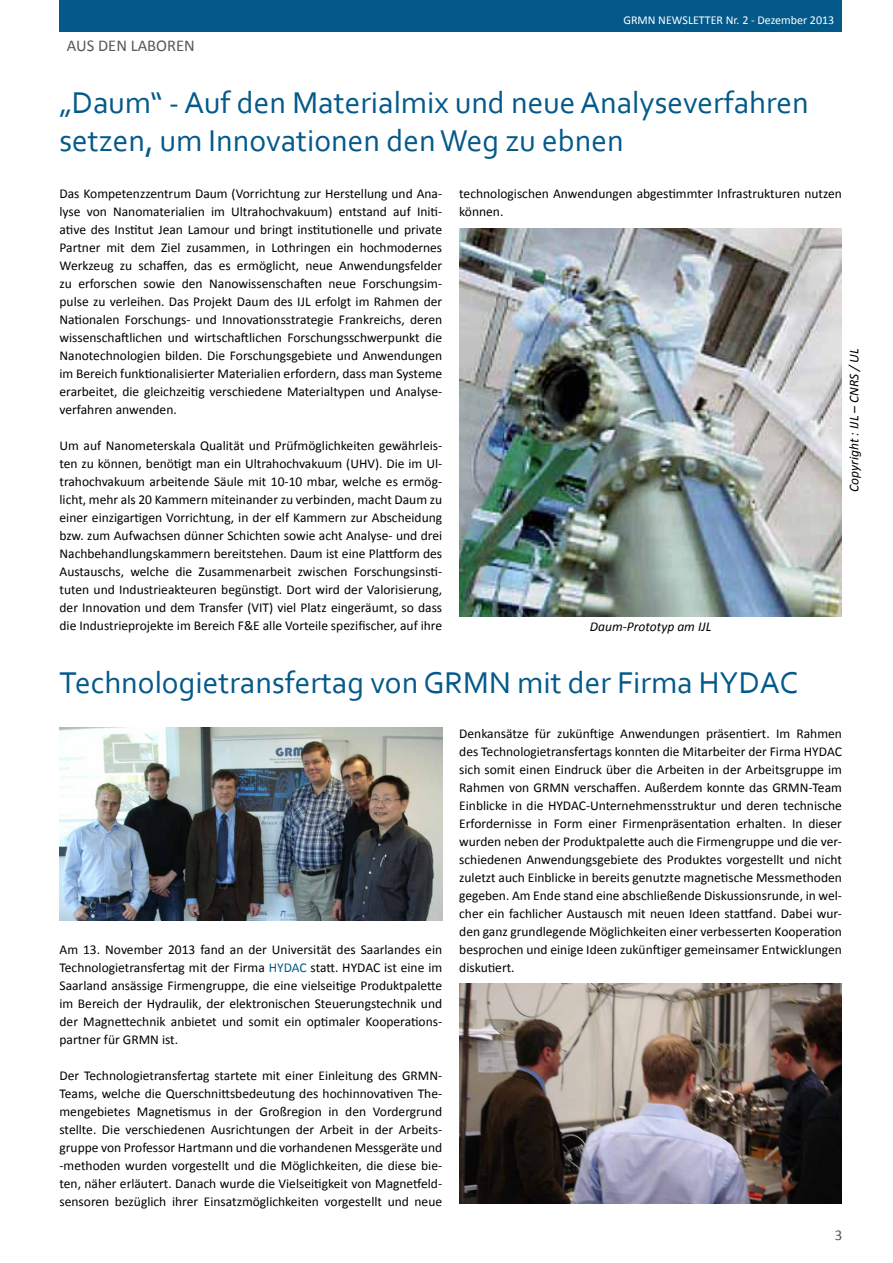
<style>
.page{position:relative;width:893px;height:1263px;background:#fff}
.page>*{position:absolute;margin:0;border:0;box-sizing:border-box;transform-origin:0 0}
.t1{font:31.5px/37.8px "Corbel";color:#03598a}
.t2{font:16.5px "Calibri";color:#58585a}
.t3{font:15px "Calibri";color:#58585a}
.t4{font:13.5px/18px "Calibri";color:#000;text-align:justify}
.t5{font:italic 13.5px "Calibri";color:#000}
.t6{font:12px "Calibri";color:#fff}
.s1{color:#03598a}
</style>
<div class="page">
<div style="left:60px;top:0;width:782px;height:32px;background:#03598a"></div>
<img style="left:459px;top:229px;width:383px;height:388px">
<img style="left:60px;top:728px;width:382px;height:193px">
<img style="left:459px;top:983px;width:383px;height:220px">
<p class="t2" style="left:67px;top:36px;width:129px">AUS DEN LABOREN</p>
<p class="t6" style="left:623px;top:13px;width:212px">GRMN NEWSLETTER Nr. 2 - Dezember 2013</p>
<h1 class="t1" style="left:60px;top:83px;width:751px">„Daum“ - Auf den Materialmix und neue Analyseverfahren setzen, um Innovationen den Weg zu ebnen</h1>
<p class="t4" style="left:459px;top:185px;width:384px">technologischen Anwendungen abgestimmter Infrastrukturen nutzen können.</p>
<p class="t4" style="left:60px;top:185px;width:384px">Das Kompetenzzentrum Daum (Vorrichtung zur Herstellung und Ana&shy;lyse von Nanomaterialien im Ultrahochvakuum) entstand auf Initi&shy;ative des Institut Jean Lamour und bringt institutionelle und private Partner mit dem Ziel zusammen, in Lothringen ein hochmodernes Werkzeug zu schaffen, das es ermöglicht, neue Anwendungsfelder zu erforschen sowie den Nanowissenschaften neue Forschungsim&shy;pulse zu verleihen. Das Projekt Daum des IJL erfolgt im Rahmen der Nationalen Forschungs- und Innovationsstrategie Frankreichs, deren wissenschaftlichen und wirtschaftlichen Forschungsschwerpunkt die Nanotechnologien bilden. Die Forschungsgebiete und Anwendungen im Bereich funktionalisierter Materialien erfordern, dass man Systeme erarbeitet, die gleichzeitig verschiedene Materialtypen und Analyse&shy;verfahren anwenden.</p>
<p class="t4" style="left:60px;top:437px;width:384px">Um auf Nanometerskala Qualität und Prüfmöglichkeiten gewährleis&shy;ten zu können, benötigt man ein Ultrahochvakuum (UHV). Die im Ul&shy;trahochvakuum arbeitende Säule mit 10-10 mbar, welche es ermög&shy;licht, mehr als 20 Kammern miteinander zu verbinden, macht Daum zu einer einzigartigen Vorrichtung, in der elf Kammern zur Abscheidung bzw. zum Aufwachsen dünner Schichten sowie acht Analyse- und drei Nachbehandlungskammern bereitstehen. Daum ist eine Plattform des Austauschs, welche die Zusammenarbeit zwischen Forschungsinsti&shy;tuten und Industrieakteuren begünstigt. Dort wird der Valorisierung, der Innovation und dem Transfer (VIT) viel Platz eingeräumt, so dass die Industrieprojekte im Bereich F&amp;E alle Vorteile spezifischer, auf ihre</p>
<p class="t5" style="left:845px;top:492px;width:145px;rotate:-90deg">Copyright : IJL – CNRS / UL</p>
<p class="t5" style="left:590px;top:617px;width:123px">Daum-Prototyp am IJL</p>
<h1 class="t1" style="left:60px;top:663px;width:740px">Technologietransfertag von GRMN mit der Firma HYDAC</h1>
<p class="t4" style="left:60px;top:941px;width:384px">Am 13. November 2013 fand an der Universität des Saarlandes ein Technologietransfertag mit der Firma <span class="s1">HYDAC</span> statt. HYDAC ist eine im Saarland ansässige Firmengruppe, die eine vielseitige Produktpalette im Bereich der Hydraulik, der elektronischen Steuerungstechnik und der Magnettechnik anbietet und somit ein optimaler Kooperations&shy;partner für GRMN ist.</p>
<p class="t4" style="left:60px;top:1067px;width:384px">Der Technologietransfertag startete mit einer Einleitung des GRMN-Teams, welche die Querschnittsbedeutung des hochinnovativen The&shy;mengebietes Magnetismus in der Großregion in den Vordergrund stellte. Die verschiedenen Ausrichtungen der Arbeit in der Arbeits&shy;gruppe von Professor Hartmann und die vorhandenen Messgeräte und -methoden wurden vorgestellt und die Möglichkeiten, die diese bie&shy;ten, näher erläutert. Danach wurde die Vielseitigkeit von Magnetfeld&shy;sensoren bezüglich ihrer Einsatzmöglichkeiten vorgestellt und neue</p>
<p class="t4" style="left:459px;top:725px;width:384px">Denkansätze für zukünftige Anwendungen präsentiert. Im Rahmen des Technologietransfertags konnten die Mitarbeiter der Firma HYDAC sich somit einen Eindruck über die Arbeiten in der Arbeitsgruppe im Rahmen von GRMN verschaffen. Außerdem konnte das GRMN-Team Einblicke in die HYDAC-Unternehmensstruktur und deren technische Erfordernisse in Form einer Firmenpräsentation erhalten. In dieser wurden neben der Produktpalette auch die Firmengruppe und die ver&shy;schiedenen Anwendungsgebiete des Produktes vorgestellt und nicht zuletzt auch Einblicke in bereits genutzte magnetische Messmethoden gegeben. Am Ende stand eine abschließende Diskussionsrunde, in wel&shy;cher ein fachlicher Austausch mit neuen Ideen stattfand. Dabei wur&shy;den ganz grundlegende Möglichkeiten einer verbesserten Kooperation besprochen und einige Ideen zukünftiger gemeinsamer Entwicklungen diskutiert.</p>
<p class="t3" style="left:835px;top:1225px;width:9px">3</p>
</div>
